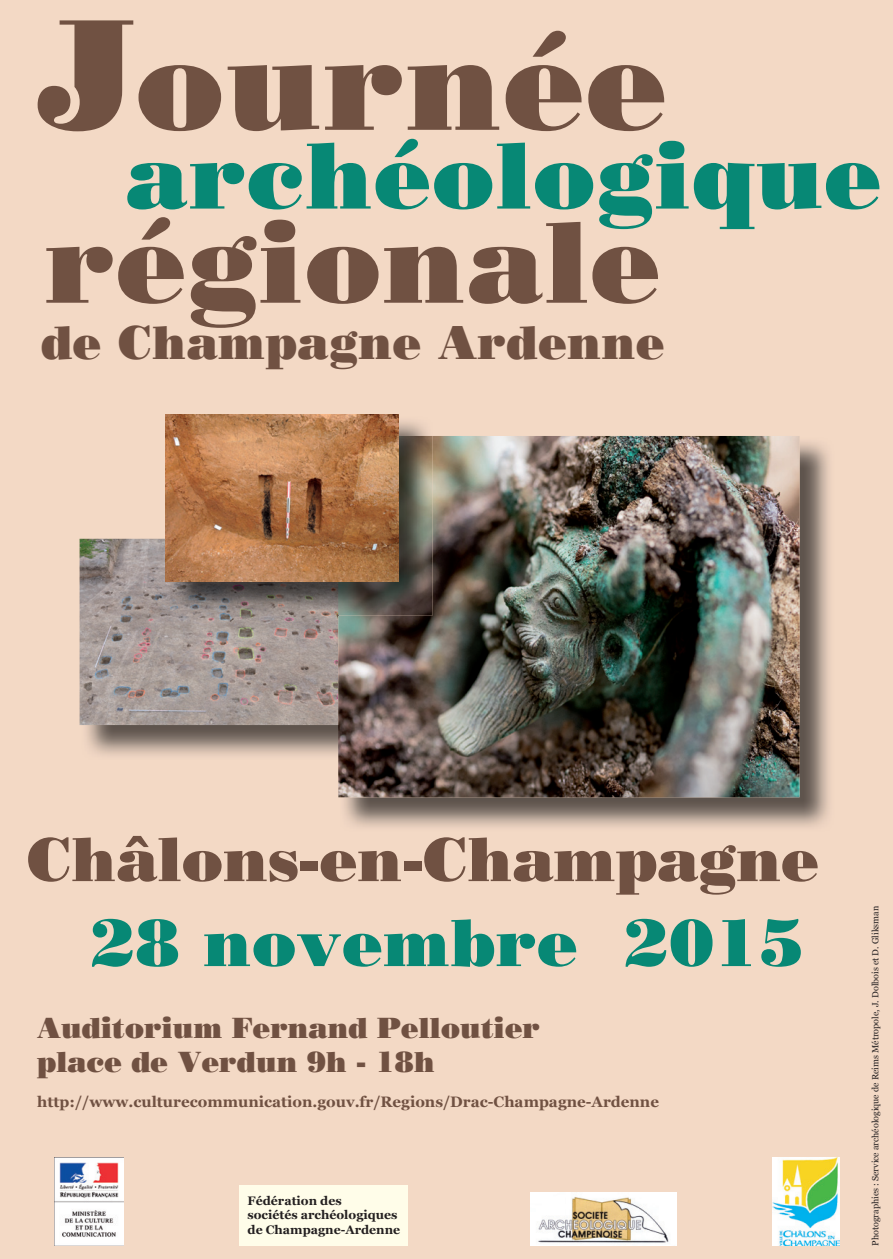
<style>
.page{position:relative;width:893px;height:1259px;background:#f3d9c5}
.page>*{position:absolute;margin:0;border:0;box-sizing:border-box;transform-origin:0 0}
.t1{font:133.2px "Bodoni Poster";letter-spacing:.01em;color:#705142}
.t2{font:114.9px "Bodoni Poster";letter-spacing:.01em;color:#705142}
.t3{font:93.9px "Bodoni Poster";letter-spacing:.01em;color:#078875}
.t4{font:66.6px "Bodoni Poster";letter-spacing:.01em;color:#078875}
.t5{font:62.1px "Bodoni Poster";color:#705142}
.t6{font:46.8px "Bodoni Poster";letter-spacing:.01em;color:#705142}
.t7{font:28.8px/34.5px "Bodoni Poster";color:#705142}
.t8{font:700 15px "Georgia";color:#705142}
.t9{font:700 12.3px/14.7px "Georgia";color:#231f20}
.t10{font:9px "Georgia";color:#231f20}
.s1{font-size:157.2px}
</style>
<div class="page">
<img style="left:80px;top:539px;width:258px;height:217px">
<img style="left:340px;top:442px;width:490px;height:385px">
<img style="left:338px;top:436px;width:462px;height:361px">
<img style="left:398px;top:417px;width:31px;height:19px">
<img style="left:168px;top:581px;width:170px;height:34px">
<img style="left:338px;top:436px;width:95px;height:179px">
<img style="left:166px;top:415px;width:232px;height:166px">
<div style="left:240px;top:1185px;width:168px;height:60px;background:#fffde9"></div>
<img style="left:54px;top:1157px;width:69px;height:88px">
<img style="left:530px;top:1192px;width:147px;height:53px">
<img style="left:772px;top:1157px;width:68px;height:88px">
<h1 class="t1" style="left:38px;top:1px;width:631px"><span class="s1">J</span>ournée</h1>
<h3 class="t3" style="left:126px;top:118px;width:758px">archéologique</h3>
<h2 class="t2" style="left:45px;top:191px;width:617px">régionale</h2>
<h3 class="t6" style="left:41px;top:314px;width:625px">de Champagne Ardenne</h3>
<h3 class="t5" style="left:27px;top:821px;width:794px">Châlons-en-Champagne</h3>
<h3 class="t4" style="left:91px;top:901px;width:715px">28 novembre 2015</h3>
<h3 class="t7" style="left:37px;top:1010px;width:504px">Auditorium Fernand Pelloutier place de Verdun 9h - 18h</h3>
<h3 class="t8" style="left:37px;top:1093px;width:623px">http://www.culturecommunication.gouv.fr/Regions/Drac-Champagne-Ardenne</h3>
<h3 class="t9" style="left:248px;top:1193px;width:154px">Fédération des<br>sociétés archéologiques de Champagne-Ardenne</h3>
<p class="t10" style="left:870px;top:1245px;width:341px;rotate:-90deg">Photographies : Service archéologique de Reims Métropole, J. Dolbois et D. Gliksman</p>
</div>
